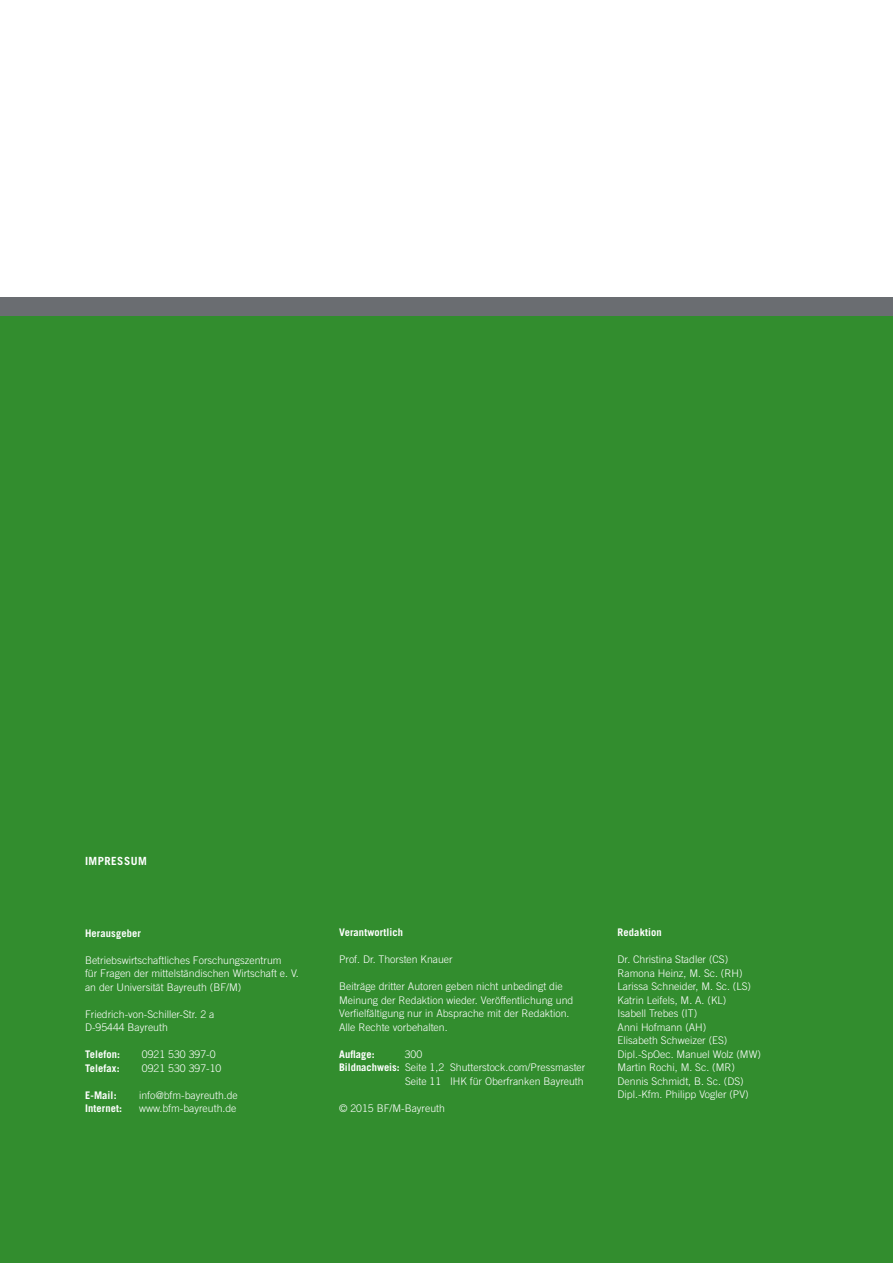
<style>
.page{position:relative;width:893px;height:1263px;background:#fff}
.page>*{position:absolute;margin:0;border:0;box-sizing:border-box;transform-origin:0 0}
.t1{font:700 11.25px "Trade Gothic";letter-spacing:.04em;color:#fff}
.t2{font:300 10.5px/13.5px "Trade Gothic";color:#fff}
.t3{font:700 10.5px "Trade Gothic";letter-spacing:.01em;color:#fff}
.s1{font-weight:700}
</style>
<div class="page">
<div style="left:0;top:298px;width:893px;height:965px;background:#328d2e"></div>
<div style="left:0;top:298px;width:893px;height:18px;background:#6a6d71"></div>
<p class="t1" style="left:85px;top:854px;width:63px">IMPRESSUM</p>
<p class="t3" style="left:85px;top:927px;width:57px">Herausgeber</p>
<p class="t2" style="left:85px;top:953px;width:215px">Betriebswirtschaftliches Forschungszentrum<br>für Fragen der mittelständischen Wirtschaft e. V. an der Universität Bayreuth (BF/M)</p>
<p class="t2" style="left:85px;top:1007px;width:131px">Friedrich-von-Schiller-Str. 2 a<br>D-95444 Bayreuth</p>
<p class="t3" style="left:85px;top:1048px;width:37px">Telefon:</p>
<p class="t2" style="left:142px;top:1048px;width:75px">0921 530 397-0</p>
<p class="t3" style="left:85px;top:1062px;width:36px">Telefax:</p>
<p class="t2" style="left:142px;top:1061px;width:81px">0921 530 397-10</p>
<p class="t3" style="left:85px;top:1089px;width:33px">E-Mail:</p>
<p class="t2" style="left:139px;top:1088px;width:100px">info@bfm-bayreuth.de</p>
<p class="t3" style="left:85px;top:1102px;width:39px">Internet:</p>
<p class="t2" style="left:139px;top:1102px;width:99px">www.bfm-bayreuth.de</p>
<p class="t3" style="left:339px;top:926px;width:65px">Verantwortlich</p>
<p class="t2" style="left:339px;top:952px;width:115px">Prof. Dr. Thorsten Knauer</p>
<p class="t2" style="left:339px;top:979px;width:236px">Beiträge dritter Autoren geben nicht unbedingt die Meinung der Redaktion wieder. Veröffentlichung und Verfielfältigung nur in Absprache mit der Redaktion.<br>Alle Rechte vorbehalten.</p>
<p class="t3" style="left:339px;top:1047px;width:37px">Auflage:</p>
<p class="t2" style="left:405px;top:1047px;width:19px">300</p>
<p class="t2" style="left:339px;top:1060px;width:248px"><span class="s1">Bildnachweis:</span> Seite 1,2 Shutterstock.com/Pressmaster</p>
<p class="t2" style="left:405px;top:1074px;width:180px">Seite 11 IHK für Oberfranken Bayreuth</p>
<p class="t2" style="left:339px;top:1101px;width:107px">© 2015 BF/M-Bayreuth</p>
<p class="t3" style="left:618px;top:926px;width:46px">Redaktion</p>
<p class="t2" style="left:618px;top:952px;width:145px">Dr. Christina Stadler (CS)<br>Ramona Heinz, M. Sc. (RH)<br>Larissa Schneider, M. Sc. (LS)<br>Katrin Leifels, M. A. (KL)<br>Isabell Trebes (IT)<br>Anni Hofmann (AH)<br>Elisabeth Schweizer (ES)<br>Dipl.-SpOec. Manuel Wolz (MW)<br>Martin Rochi, M. Sc. (MR)<br>Dennis Schmidt, B. Sc. (DS)<br>Dipl.-Kfm. Philipp Vogler (PV)</p>
</div>
